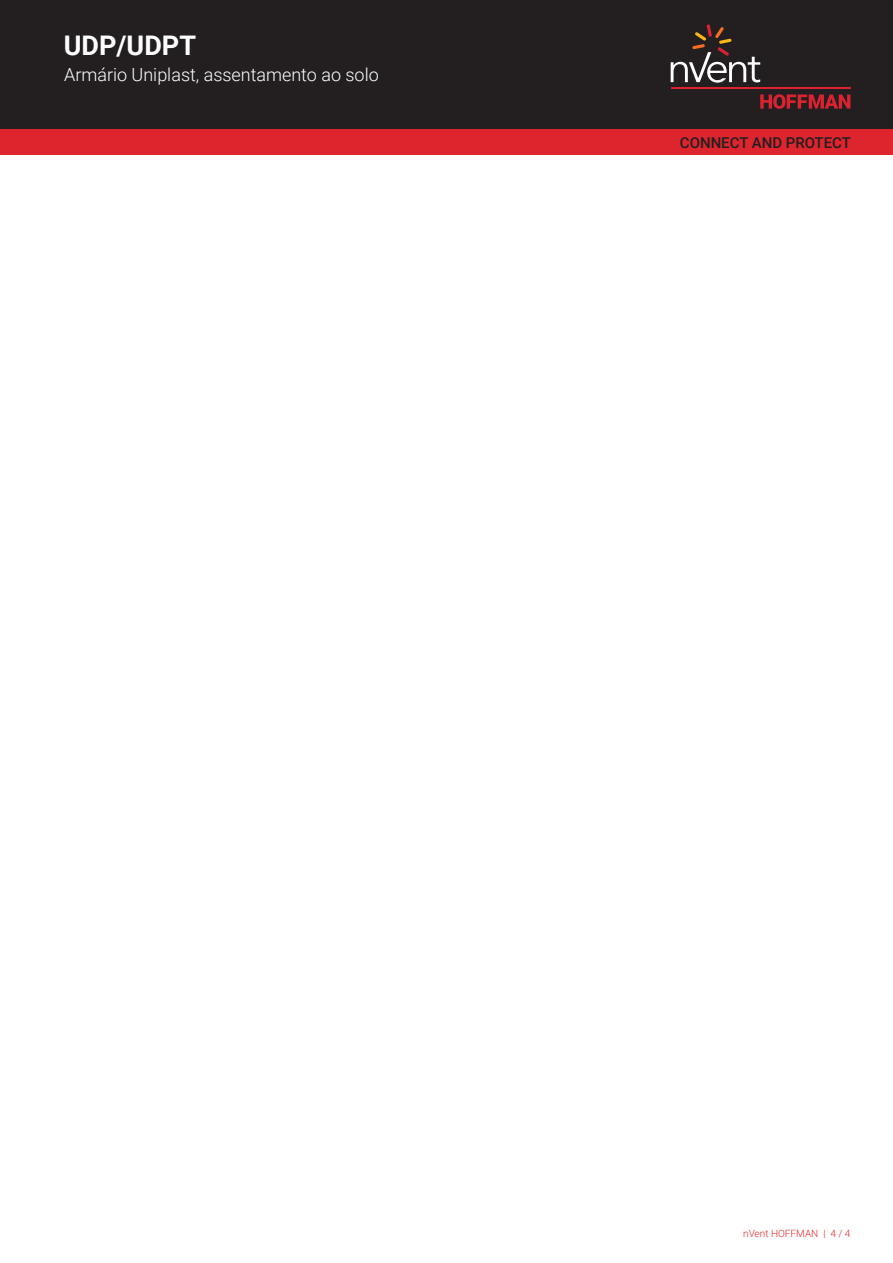
<style>
.page{position:relative;width:893px;height:1263px;background:#fff}
.page>*{position:absolute;margin:0;border:0;box-sizing:border-box;transform-origin:0 0}
.t1{font:700 27px "Roboto";color:#fff}
.t2{font:300 18px "Roboto";color:#fff}
.t3{font:500 15px "Roboto";color:#231f20}
.t4{font:300 10.05px "Roboto";color:#de252e}
</style>
<div class="page">
<div style="left:0;top:0;width:893px;height:129px;background:#231f20"></div>
<svg style="left:760px;top:94px;width:90px;height:15px"></svg>
<hr style="left:671px;top:88px;width:179px;height:1px;background:#db2230">
<svg style="left:671px;top:24px;width:89px;height:59px"></svg>
<div style="left:0;top:129px;width:893px;height:26px;background:#de252e"></div>
<h1 class="t1" style="left:64px;top:27px;width:134px">UDP/UDPT</h1>
<p class="t2" style="left:64px;top:62px;width:316px">Armário Uniplast, assentamento ao solo</p>
<p class="t3" style="left:680px;top:132px;width:173px">CONNECT AND PROTECT</p>
<p class="t4" style="left:743px;top:1226px;width:109px">nVent HOFFMAN | 4 / 4</p>
</div>
